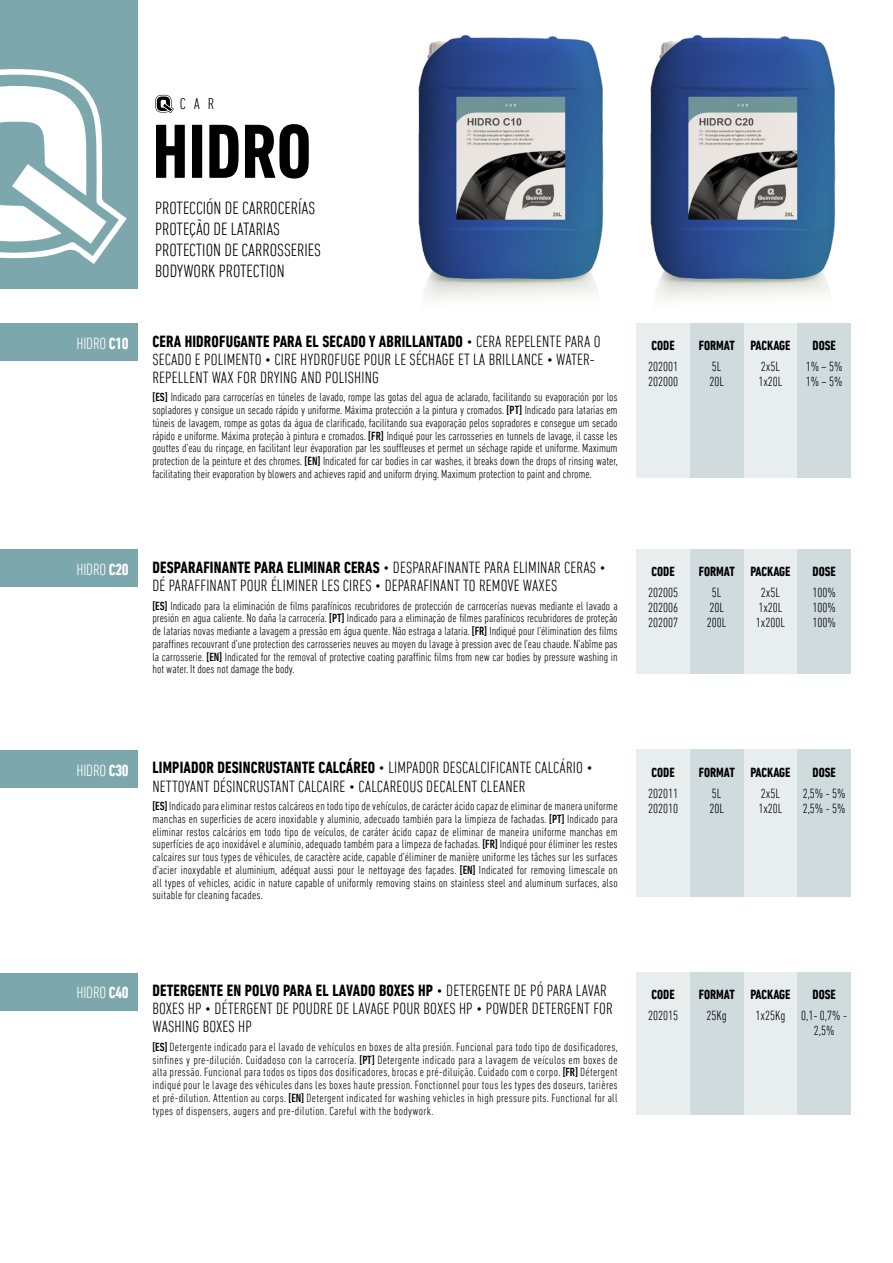
<style>
.page{position:relative;width:893px;height:1263px;background:#fff}
.page>*{position:absolute;margin:0;border:0;box-sizing:border-box;transform-origin:0 0}
.t1{font:700 condensed 78px "DIN Next LT Pro";color:#000}
.t2{font:300 condensed 18px/21px "DIN Next LT Pro";color:#000}
.t3{font:300 condensed 16.5px/18px "DIN Next LT Pro";letter-spacing:.01em;color:#000}
.t4{font:300 condensed 16.5px "DIN Next LT Pro";letter-spacing:-.015em;color:#fff}
.t5{font:300 condensed 15.9px "DIN Next LT Pro";color:#000}
.t6{font:300 condensed 13.5px/15px "DIN Next LT Pro";color:#000}
.t7{font:700 condensed 13.5px "DIN Next LT Pro";color:#000}
.t8{font:300 condensed 12px/12.8px "DIN Next LT Pro";color:#000;text-align:justify}
.s1{font-weight:700}
.s2{font-weight:500}
</style>
<div class="page">
<div style="left:0;top:0;width:137px;height:288px;background:#7ca7ad"></div>
<svg style="left:0;top:69px;width:127px;height:195px"></svg>
<svg style="left:155px;top:95px;width:19px;height:18px"></svg>
<svg style="left:163px;top:104px;width:9px;height:7px"></svg>
<div style="left:797px;top:323px;width:54px;height:154px;background:#cfdbdd"></div>
<div style="left:744px;top:323px;width:53px;height:154px;background:#e8edee"></div>
<div style="left:690px;top:323px;width:54px;height:154px;background:#cfdbdd"></div>
<div style="left:636px;top:323px;width:54px;height:154px;background:#e8edee"></div>
<div style="left:0;top:323px;width:137px;height:38px;background:#7ca7ad"></div>
<div style="left:797px;top:549px;width:54px;height:125px;background:#cfdbdd"></div>
<div style="left:744px;top:549px;width:53px;height:125px;background:#e8edee"></div>
<div style="left:690px;top:549px;width:54px;height:125px;background:#cfdbdd"></div>
<div style="left:636px;top:549px;width:54px;height:125px;background:#e8edee"></div>
<div style="left:0;top:549px;width:137px;height:38px;background:#7ca7ad"></div>
<div style="left:797px;top:750px;width:54px;height:147px;background:#cfdbdd"></div>
<div style="left:744px;top:750px;width:53px;height:147px;background:#e8edee"></div>
<div style="left:690px;top:750px;width:54px;height:147px;background:#cfdbdd"></div>
<div style="left:636px;top:750px;width:54px;height:147px;background:#e8edee"></div>
<div style="left:0;top:750px;width:137px;height:38px;background:#7ca7ad"></div>
<div style="left:797px;top:972px;width:54px;height:143px;background:#cfdbdd"></div>
<div style="left:744px;top:972px;width:53px;height:143px;background:#e8edee"></div>
<div style="left:690px;top:972px;width:54px;height:143px;background:#cfdbdd"></div>
<div style="left:636px;top:972px;width:54px;height:143px;background:#e8edee"></div>
<div style="left:0;top:973px;width:137px;height:37px;background:#7ca7ad"></div>
<img style="left:418px;top:34px;width:186px;height:265px">
<img style="left:650px;top:34px;width:186px;height:265px">
<h3 class="t4" style="left:77px;top:334px;width:54px">HIDRO <span class="s1">C10</span></h3>
<h3 class="t5" style="left:180px;top:94px;width:36px">CAR</h3>
<h1 class="t1" style="left:152px;top:107px;width:161px">HIDRO</h1>
<h2 class="t2" style="left:155px;top:197px;width:167px">PROTECCIÓN DE CARROCERÍAS<br>PROTEÇÃO DE LATARIAS<br>PROTECTION DE CARROSSERIES<br>BODYWORK PROTECTION</h2>
<h3 class="t3" style="left:152px;top:332px;width:450px"><span class="s1">CERA HIDROFUGANTE PARA EL SECADO Y ABRILLANTADO</span> • CERA REPELENTE PARA O<br>SECADO E POLIMENTO • CIRE HYDROFUGE POUR LE SÉCHAGE ET LA BRILLANCE • WATER-<br>REPELLENT WAX FOR DRYING AND POLISHING</h3>
<p class="t8" style="left:152px;top:391px;width:467px"><span class="s2">[ES]</span> Indicado para carrocerías en túneles de lavado, rompe las gotas del agua de aclarado, facilitando su evaporación por los sopladores y consigue un secado rápido y uniforme. Máxima protección a la pintura y cromados. <span class="s2">[PT]</span> Indicado para latarias em túneis de lavagem, rompe as gotas da água de clarificado, facilitando sua evaporação pelos sopradores e consegue um secado rápido e uniforme. Máxima proteção à pintura e cromados. <span class="s2">[FR]</span> Indiqué pour les carrosseries en tunnels de lavage, il casse les gouttes d’eau du rinçage, en facilitant leur évaporation par les souffleuses et permet un séchage rapide et uniforme. Maximum protection de la peinture et des chromes. <span class="s2">[EN]</span> Indicated for car bodies in car washes, it breaks down the drops of rinsing water, facilitating their evaporation by blowers and achieves rapid and uniform drying. Maximum protection to paint and chrome.</p>
<p class="t7" style="left:652px;top:338px;width:25px">CODE</p>
<p class="t6" style="left:648px;top:359px;width:32px">202001<br>202000</p>
<p class="t7" style="left:699px;top:338px;width:37px">FORMAT</p>
<p class="t6" style="left:709px;top:359px;width:16px">5L<br>20L</p>
<p class="t7" style="left:750px;top:338px;width:42px">PACKAGE</p>
<p class="t6" style="left:758px;top:359px;width:26px">2x5L<br>1x20L</p>
<p class="t7" style="left:812px;top:338px;width:25px">DOSE</p>
<p class="t6" style="left:806px;top:359px;width:38px">1% – 5%<br>1% – 5%</p>
<h3 class="t4" style="left:77px;top:560px;width:54px">HIDRO <span class="s1">C20</span></h3>
<h3 class="t3" style="left:152px;top:558px;width:455px"><span class="s1">DESPARAFINANTE PARA ELIMINAR CERAS</span> • DESPARAFINANTE PARA ELIMINAR CERAS •<br>DÉ PARAFFINANT POUR ÉLIMINER LES CIRES • DEPARAFINANT TO REMOVE WAXES</h3>
<p class="t8" style="left:152px;top:599px;width:467px"><span class="s2">[ES]</span> Indicado para la eliminación de films parafínicos recubridores de protección de carrocerías nuevas mediante el lavado a presión en agua caliente. No daña la carrocería. <span class="s2">[PT]</span> Indicado para a eliminação de filmes parafínicos recubridores de proteção de latarias novas mediante a lavagem a pressão em água quente. Não estraga a lataria. <span class="s2">[FR]</span> Indiqué pour l’élimination des films paraffines recouvrant d’une protection des carrosseries neuves au moyen du lavage à pression avec de l’eau chaude. N’abîme pas la carrosserie. <span class="s2">[EN]</span> Indicated for the removal of protective coating paraffinic films from new car bodies by pressure washing in hot water. It does not damage the body.</p>
<p class="t7" style="left:652px;top:564px;width:25px">CODE</p>
<p class="t6" style="left:648px;top:585px;width:32px;text-align:justify">202005<br>202006<br>202007</p>
<p class="t7" style="left:699px;top:564px;width:37px">FORMAT</p>
<p class="t6" style="left:707px;top:585px;width:21px;text-align:center">5L<br>20L<br>200L</p>
<p class="t7" style="left:750px;top:564px;width:42px">PACKAGE</p>
<p class="t6" style="left:756px;top:585px;width:31px;text-align:center">2x5L<br>1x20L<br>1x200L</p>
<p class="t7" style="left:813px;top:564px;width:25px">DOSE</p>
<p class="t6" style="left:812px;top:585px;width:25px;text-align:justify">100% 100% 100%</p>
<h3 class="t4" style="left:77px;top:761px;width:54px">HIDRO <span class="s1">C30</span></h3>
<h3 class="t3" style="left:152px;top:759px;width:442px"><span class="s1">LIMPIADOR DESINCRUSTANTE CALCÁREO</span> • LIMPADOR DESCALCIFICANTE CALCÁRIO •<br>NETTOYANT DÉSINCRUSTANT CALCAIRE • CALCAREOUS DECALENT CLEANER</h3>
<p class="t8" style="left:152px;top:800px;width:467px"><span class="s2">[ES]</span> Indicado para eliminar restos calcáreos en todo tipo de vehículos, de carácter ácido capaz de eliminar de manera uniforme manchas en superficies de acero inoxidable y aluminio, adecuado también para la limpieza de fachadas. <span class="s2">[PT]</span> Indicado para eliminar restos calcários em todo tipo de veículos, de caráter ácido capaz de eliminar de maneira uniforme manchas em superfícies de aço inoxidável e alumínio, adequado também para a limpeza de fachadas. <span class="s2">[FR]</span> Indiqué pour éliminer les restes calcaires sur tous types de véhicules, de caractère acide, capable d’éliminer de manière uniforme les tâches sur les surfaces d’acier inoxydable et aluminium, adéquat aussi pour le nettoyage des façades. <span class="s2">[EN]</span> Indicated for removing limescale on all types of vehicles, acidic in nature capable of uniformly removing stains on stainless steel and aluminum surfaces, also suitable for cleaning facades.</p>
<p class="t7" style="left:652px;top:765px;width:25px">CODE</p>
<p class="t6" style="left:648px;top:786px;width:32px">202011<br>202010</p>
<p class="t7" style="left:699px;top:765px;width:37px">FORMAT</p>
<p class="t6" style="left:709px;top:786px;width:16px">5L<br>20L</p>
<p class="t7" style="left:750px;top:765px;width:42px">PACKAGE</p>
<p class="t6" style="left:758px;top:786px;width:26px">2x5L<br>1x20L</p>
<p class="t7" style="left:812px;top:765px;width:25px">DOSE</p>
<p class="t6" style="left:803px;top:786px;width:44px">2,5% - 5%<br>2,5% - 5%</p>
<h3 class="t4" style="left:77px;top:983px;width:54px">HIDRO <span class="s1">C40</span></h3>
<h3 class="t3" style="left:152px;top:981px;width:462px"><span class="s1">DETERGENTE EN POLVO PARA EL LAVADO BOXES HP</span> • DETERGENTE DE PÓ PARA LAVAR<br>BOXES HP • DÉTERGENT DE POUDRE DE LAVAGE POUR BOXES HP • POWDER DETERGENT FOR<br>WASHING BOXES HP</h3>
<p class="t8" style="left:152px;top:1040px;width:467px"><span class="s2">[ES]</span> Detergente indicado para el lavado de vehículos en boxes de alta presión. Funcional para todo tipo de dosificadores, sinfines y pre-dilución. Cuidadoso con la carrocería. <span class="s2">[PT]</span> Detergente indicado para a lavagem de veículos em boxes de alta pressão. Funcional para todos os tipos dos dosificadores, brocas e pré-diluição. Cuidado com o corpo. <span class="s2">[FR]</span> Détergent indiqué pour le lavage des véhicules dans les boxes haute pression. Fonctionnel pour tous les types des doseurs, tarières et pré-dilution. Attention au corps. <span class="s2">[EN]</span> Detergent indicated for washing vehicles in high pressure pits. Functional for all types of dispensers, augers and pre-dilution. Careful with the bodywork.</p>
<p class="t7" style="left:652px;top:987px;width:25px">CODE</p>
<p class="t6" style="left:648px;top:1008px;width:32px">202015</p>
<p class="t7" style="left:699px;top:987px;width:37px">FORMAT</p>
<p class="t6" style="left:707px;top:1008px;width:22px">25Kg</p>
<p class="t7" style="left:750px;top:987px;width:42px">PACKAGE</p>
<p class="t6" style="left:755px;top:1008px;width:32px">1x25Kg</p>
<p class="t7" style="left:812px;top:987px;width:25px">DOSE</p>
<p class="t6" style="left:801px;top:1008px;width:47px;text-align:center">0,1- 0,7% -<br>2,5%</p>
</div>
